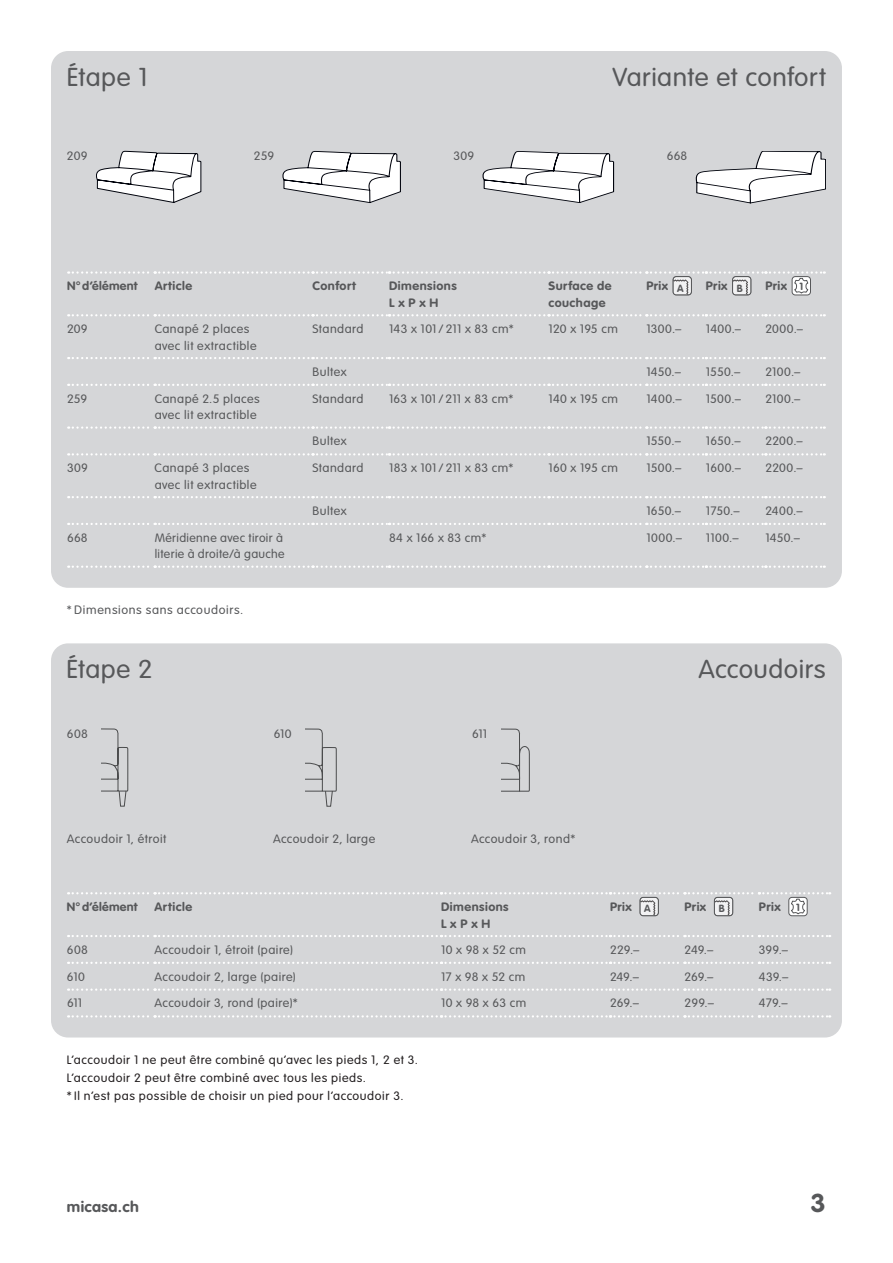
<style>
.page{position:relative;width:893px;height:1263px;background:#fff}
.page>*{position:absolute;margin:0;border:0;box-sizing:border-box;transform-origin:0 0}
.t1{font:300 25.5px "VAG Rounded Std";letter-spacing:.02em;color:#57585a;scale:1.05 1}
.t2{font:700 25.5px "VAG Rounded Std";color:#57585a;scale:1.05 1}
.t3{font:300 17.4px "Gill Sans";color:#231f20}
.t4{font:700 15px "VAG Rounded Std";letter-spacing:.02em;color:#57585a;scale:1.05 1}
.t5{font:300 12px/16.5px "VAG Rounded Std";letter-spacing:.03em;color:#57585a;scale:1.05 1}
.t6{font:300 12px/18px "VAG Rounded Std";letter-spacing:.05em;color:#231f20;scale:1.05 1}
.t7{font:700 12px/16.5px "VAG Rounded Std";letter-spacing:.035em;color:#57585a;scale:1.05 1}
.t8{font:300 12px/16.5px "VAG Rounded Std";letter-spacing:.03em;color:#57585a}
.t9{font:300 12px "VAG Rounded Std";letter-spacing:.05em;color:#57585a;scale:1.05 1}
.t10{font:700 12px "VAG Rounded Std";letter-spacing:.035em;color:#57585a}
.t11{font:700 10.2px "VAG Rounded Std";color:#57585a}
</style>
<div class="page">
<div style="left:51px;top:51px;width:791px;height:537px;background:#d5d6d8;border-radius:17px"></div>
<div style="left:51px;top:643px;width:791px;height:394px;background:#d5d6d8;border-radius:17px"></div>
<svg style="left:68px;top:314px;width:757px;height:2px"></svg>
<svg style="left:68px;top:357px;width:757px;height:2px"></svg>
<svg style="left:68px;top:384px;width:757px;height:2px"></svg>
<svg style="left:68px;top:426px;width:757px;height:3px"></svg>
<svg style="left:68px;top:453px;width:757px;height:2px"></svg>
<svg style="left:68px;top:496px;width:757px;height:2px"></svg>
<svg style="left:68px;top:523px;width:757px;height:2px"></svg>
<svg style="left:68px;top:565px;width:757px;height:3px"></svg>
<svg style="left:68px;top:271px;width:757px;height:24px"></svg>
<div style="left:792px;top:276px;width:19px;height:19px;border:1px solid #57585a;border-radius:3px"></div>
<svg style="left:68px;top:935px;width:762px;height:2px"></svg>
<svg style="left:68px;top:962px;width:762px;height:2px"></svg>
<svg style="left:68px;top:988px;width:762px;height:3px"></svg>
<svg style="left:68px;top:1015px;width:762px;height:2px"></svg>
<svg style="left:68px;top:892px;width:762px;height:24px"></svg>
<div style="left:639px;top:897px;width:20px;height:19px;border:1px solid #57585a;border-radius:3px"></div>
<svg style="left:102px;top:728px;width:27px;height:79px"></svg>
<svg style="left:501px;top:728px;width:29px;height:64px"></svg>
<svg style="left:306px;top:728px;width:31px;height:79px"></svg>
<svg style="left:96px;top:150px;width:105px;height:53px"></svg>
<svg style="left:283px;top:151px;width:118px;height:52px"></svg>
<svg style="left:483px;top:151px;width:131px;height:52px"></svg>
<svg style="left:696px;top:151px;width:130px;height:52px"></svg>
<h1 class="t1" style="left:67px;top:62px;width:78px">Étape 1</h1>
<h1 class="t1" style="left:612px;top:62px;width:205px">Variante et confort</h1>
<p class="t5" style="left:67px;top:148px;width:21px">209</p>
<p class="t5" style="left:254px;top:148px;width:21px">259</p>
<p class="t5" style="left:453px;top:148px;width:21px">309</p>
<p class="t5" style="left:667px;top:148px;width:21px">668</p>
<p class="t10" style="left:67px;top:279px;width:72px">N°d’élément</p>
<p class="t7" style="left:155px;top:278px;width:37px">Article</p>
<p class="t7" style="left:313px;top:278px;width:43px">Confort</p>
<p class="t7" style="left:389px;top:278px;width:66px">Dimensions<br>L x P x H</p>
<p class="t7" style="left:549px;top:278px;width:62px">Surface de couchage</p>
<p class="t7" style="left:646px;top:278px;width:22px">Prix</p>
<p class="t7" style="left:706px;top:278px;width:22px">Prix</p>
<p class="t7" style="left:765px;top:278px;width:22px">Prix</p>
<p class="t5" style="left:67px;top:321px;width:21px">209</p>
<p class="t5" style="left:155px;top:321px;width:99px">Canapé 2 places avec lit extractible</p>
<p class="t5" style="left:313px;top:321px;width:50px">Standard</p>
<p class="t5" style="left:389px;top:321px;width:120px">143 x 101 / 211 x 83 cm*</p>
<p class="t5" style="left:549px;top:321px;width:68px">120 x 195 cm</p>
<p class="t5" style="left:646px;top:321px;width:35px">1300.–</p>
<p class="t5" style="left:706px;top:321px;width:35px">1400.–</p>
<p class="t5" style="left:765px;top:321px;width:38px">2000.–</p>
<p class="t5" style="left:313px;top:364px;width:34px">Bultex</p>
<p class="t5" style="left:646px;top:364px;width:35px">1450.–</p>
<p class="t5" style="left:706px;top:364px;width:35px">1550.–</p>
<p class="t5" style="left:765px;top:364px;width:35px">2100.–</p>
<p class="t5" style="left:67px;top:391px;width:21px">259</p>
<p class="t5" style="left:155px;top:391px;width:102px">Canapé 2.5 places avec lit extractible</p>
<p class="t5" style="left:313px;top:391px;width:50px">Standard</p>
<p class="t5" style="left:389px;top:391px;width:120px">163 x 101 / 211 x 83 cm*</p>
<p class="t5" style="left:548px;top:391px;width:68px">140 x 195 cm</p>
<p class="t5" style="left:646px;top:391px;width:35px">1400.–</p>
<p class="t5" style="left:706px;top:391px;width:35px">1500.–</p>
<p class="t5" style="left:765px;top:391px;width:35px">2100.–</p>
<p class="t5" style="left:313px;top:433px;width:34px">Bultex</p>
<p class="t5" style="left:646px;top:433px;width:35px">1550.–</p>
<p class="t5" style="left:706px;top:433px;width:35px">1650.–</p>
<p class="t5" style="left:765px;top:433px;width:37px">2200.–</p>
<p class="t5" style="left:67px;top:460px;width:21px">309</p>
<p class="t5" style="left:155px;top:460px;width:99px">Canapé 3 places avec lit extractible</p>
<p class="t5" style="left:313px;top:460px;width:50px">Standard</p>
<p class="t5" style="left:389px;top:460px;width:120px">183 x 101 / 211 x 83 cm*</p>
<p class="t5" style="left:549px;top:460px;width:68px">160 x 195 cm</p>
<p class="t5" style="left:646px;top:460px;width:35px">1500.–</p>
<p class="t5" style="left:706px;top:460px;width:35px">1600.–</p>
<p class="t5" style="left:765px;top:460px;width:37px">2200.–</p>
<p class="t5" style="left:313px;top:503px;width:34px">Bultex</p>
<p class="t5" style="left:646px;top:503px;width:35px">1650.–</p>
<p class="t5" style="left:706px;top:503px;width:34px">1750.–</p>
<p class="t5" style="left:765px;top:503px;width:37px">2400.–</p>
<p class="t5" style="left:67px;top:530px;width:21px">668</p>
<p class="t8" style="left:155px;top:530px;width:132px">Méridienne avec tiroir à literie à droite/à gauche</p>
<p class="t5" style="left:389px;top:530px;width:94px">84 x 166 x 83 cm*</p>
<p class="t5" style="left:646px;top:530px;width:35px">1000.–</p>
<p class="t5" style="left:706px;top:530px;width:33px">1100.–</p>
<p class="t5" style="left:765px;top:530px;width:35px">1450.–</p>
<p class="t11" style="left:677px;top:282px;width:8px">A</p>
<p class="t11" style="left:737px;top:282px;width:7px">B</p>
<p class="t11" style="left:799px;top:280px;width:5px">1</p>
<p class="t9" style="left:67px;top:603px;width:169px">* Dimensions sans accoudoirs.</p>
<h1 class="t1" style="left:67px;top:654px;width:83px">Étape 2</h1>
<h1 class="t1" style="left:699px;top:654px;width:123px">Accoudoirs</h1>
<p class="t5" style="left:67px;top:726px;width:21px">608</p>
<p class="t5" style="left:274px;top:726px;width:19px">610</p>
<p class="t5" style="left:472px;top:726px;width:16px">611</p>
<p class="t5" style="left:67px;top:831px;width:96px">Accoudoir 1, étroit</p>
<p class="t5" style="left:273px;top:831px;width:99px">Accoudoir 2, large</p>
<p class="t5" style="left:471px;top:831px;width:101px">Accoudoir 3, rond*</p>
<h2 class="t3" style="left:78px;top:829px;width:48px">schmal</h2>
<h2 class="t3" style="left:344px;top:829px;width:33px">breit</h2>
<h2 class="t3" style="left:342px;top:829px;width:48px">schmal</h2>
<h2 class="t3" style="left:470px;top:829px;width:33px">rund</h2>
<p class="t10" style="left:67px;top:900px;width:72px">N°d’élément</p>
<p class="t7" style="left:155px;top:899px;width:37px">Article</p>
<p class="t7" style="left:441px;top:899px;width:66px">Dimensions<br>L x P x H</p>
<p class="t7" style="left:610px;top:899px;width:22px">Prix</p>
<p class="t7" style="left:684px;top:899px;width:22px">Prix</p>
<p class="t7" style="left:759px;top:899px;width:22px">Prix</p>
<p class="t5" style="left:67px;top:942px;width:21px">608</p>
<p class="t5" style="left:155px;top:942px;width:134px">Accoudoir 1, étroit (paire)</p>
<p class="t5" style="left:441px;top:942px;width:82px">10 x 98 x 52 cm</p>
<p class="t5" style="left:610px;top:942px;width:30px">229.–</p>
<p class="t5" style="left:684px;top:942px;width:29px">249.–</p>
<p class="t5" style="left:759px;top:942px;width:29px">399.–</p>
<p class="t5" style="left:67px;top:968px;width:19px">610</p>
<p class="t5" style="left:155px;top:968px;width:136px">Accoudoir 2, large (paire)</p>
<p class="t5" style="left:441px;top:968px;width:82px">17 x 98 x 52 cm</p>
<p class="t5" style="left:610px;top:968px;width:29px">249.–</p>
<p class="t5" style="left:684px;top:968px;width:29px">269.–</p>
<p class="t5" style="left:759px;top:968px;width:30px">439.–</p>
<p class="t5" style="left:67px;top:995px;width:16px">611</p>
<p class="t5" style="left:155px;top:995px;width:138px">Accoudoir 3, rond (paire)*</p>
<p class="t5" style="left:441px;top:995px;width:83px">10 x 98 x 63 cm</p>
<p class="t5" style="left:610px;top:995px;width:29px">269.–</p>
<p class="t5" style="left:684px;top:995px;width:30px">299.–</p>
<p class="t5" style="left:759px;top:995px;width:29px">479.–</p>
<p class="t11" style="left:719px;top:903px;width:7px">B</p>
<p class="t11" style="left:796px;top:901px;width:5px">1</p>
<p class="t11" style="left:644px;top:903px;width:8px">A</p>
<p class="t6" style="left:67px;top:1051px;width:336px">L’accoudoir 1 ne peut être combiné qu’avec les pieds 1, 2 et 3.<br>L’accoudoir 2 peut être combiné avec tous les pieds.<br>*Il n’est pas possible de choisir un pied pour l’accoudoir 3.</p>
<p class="t4" style="left:67px;top:1198px;width:70px">micasa.ch</p>
<h1 class="t2" style="left:811px;top:1188px;width:16px">3</h1>
</div>
